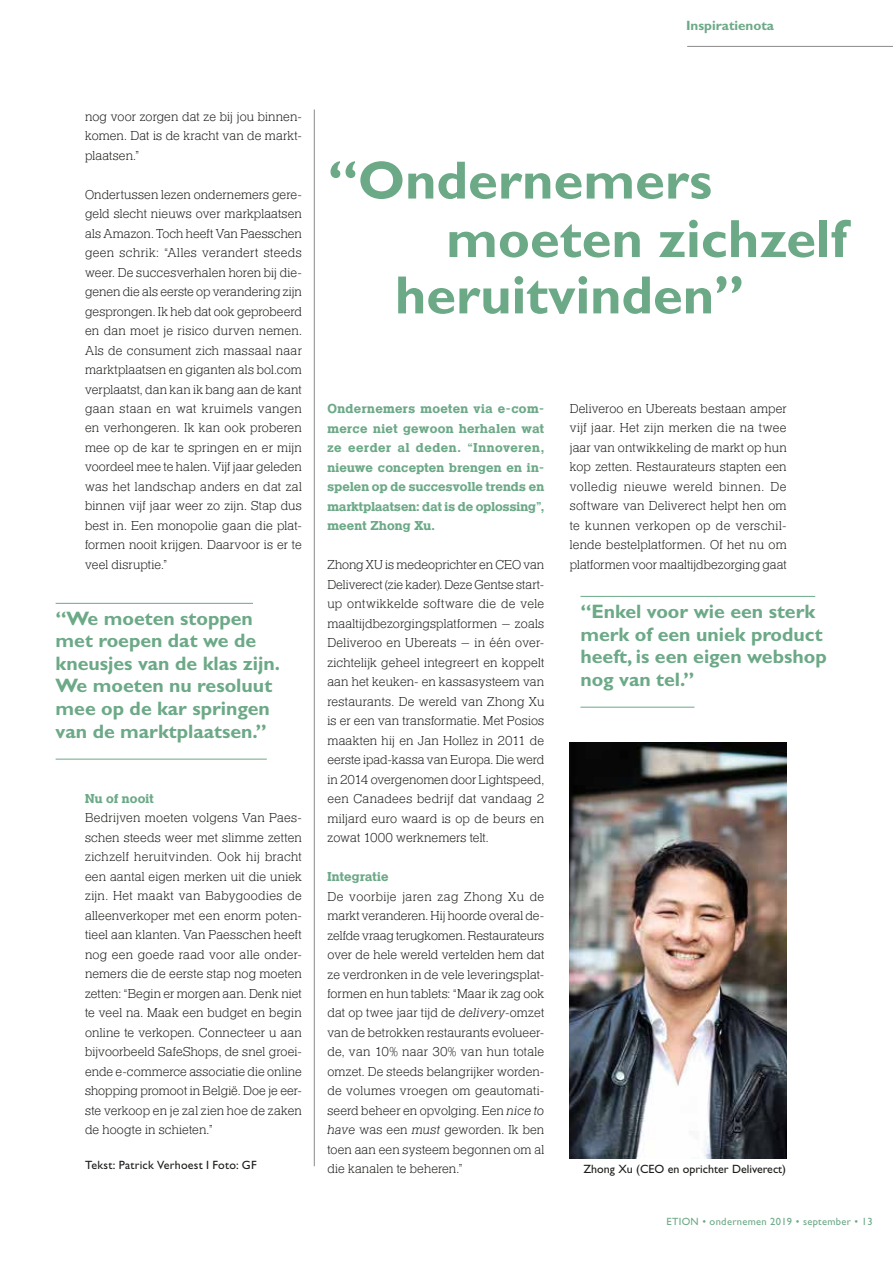
<style>
.page{position:relative;width:893px;height:1263px;background:#fff}
.page>*{position:absolute;margin:0;border:0;box-sizing:border-box;transform-origin:0 0}
.t1{font:700 54px/58.5px "Gill Sans Std";color:#6ca987}
.t2{font:700 19.5px/22.5px "Gill Sans Std";color:#6ca987}
.t3{font:300 13.5px/19.5px "Helserif";letter-spacing:.005em;color:#1d1d1b;text-align:justify}
.t4{font:700 13.5px/19.5px "Helserif";letter-spacing:.005em;color:#6ca987;text-align:justify}
.t5{font:700 13.5px "Gill Sans Std";color:#6ca987}
.t6{font:12px "Gill Sans Std";color:#1d1d1b}
.t7{font:12px "Gill Sans Std";letter-spacing:.02em;color:#1d1d1b}
.t8{font:10.5px "Gill Sans Std";letter-spacing:.03em;color:#6ca987}
.s1{font-style:italic}
</style>
<div class="page">
<hr style="left:687px;top:46px;width:206px;height:1px;background:#8b8a8c">
<hr style="left:56px;top:603px;width:197px;height:1px;background:#6ca987">
<hr style="left:56px;top:759px;width:211px;height:1px;background:#6ca987">
<img style="left:570px;top:742px;width:217px;height:417px">
<hr style="left:314px;top:109px;width:1px;height:1057px;background:#8b8a8c">
<hr style="left:580px;top:596px;width:235px;height:1px;background:#6ca987">
<hr style="left:580px;top:707px;width:114px;height:1px;background:#6ca987">
<p class="t5" style="left:686px;top:18px;width:90px">Inspiratienota</p>
<p class="t3" style="left:85px;top:107px;width:218px">nog voor zorgen dat ze bij jou binnen&shy;komen. Dat is de kracht van de markt&shy;plaatsen.”</p>
<p class="t3" style="left:85px;top:185px;width:218px">Ondertussen lezen ondernemers gere&shy;geld slecht nieuws over markplaatsen als Amazon. Toch heeft Van Paesschen geen schrik: “Alles verandert steeds weer. De succesverhalen horen bij die&shy;genen die als eerste op verandering zijn gesprongen. Ik heb dat ook geprobeerd en dan moet je risico durven nemen.<br>Als de consument zich massaal naar marktplaatsen en giganten als bol.com verplaatst, dan kan ik bang aan de kant gaan staan en wat kruimels vangen en verhongeren. Ik kan ook proberen mee op de kar te springen en er mijn voordeel mee te halen. Vijf jaar geleden was het landschap anders en dat zal binnen vijf jaar weer zo zijn. Stap dus best in. Een monopolie gaan die plat&shy;formen nooit krijgen. Daarvoor is er te veel disruptie.”</p>
<h2 class="t2" style="left:56px;top:607px;width:226px">“We moeten stoppen met roepen dat we de kneusjes van de klas zijn.<br>We moeten nu resoluut mee op de kar springen van de marktplaatsen.”</h2>
<p class="t4" style="left:85px;top:789px;width:70px">Nu of nooit</p>
<p class="t3" style="left:85px;top:809px;width:218px">Bedrijven moeten volgens Van Paes&shy;schen steeds weer met slimme zetten zichzelf heruitvinden. Ook hij bracht een aantal eigen merken uit die uniek zijn. Het maakt van Babygoodies de alleenverkoper met een enorm poten&shy;tieel aan klanten. Van Paesschen heeft nog een goede raad voor alle onder&shy;nemers die de eerste stap nog moeten zetten: “Begin er morgen aan. Denk niet te veel na. Maak een budget en begin online te verkopen. Connecteer u aan bijvoorbeeld SafeShops, de snel groei&shy;ende e-commerce associatie die online shopping promoot in België. Doe je eer&shy;ste verkoop en je zal zien hoe de zaken de hoogte in schieten.”</p>
<p class="t7" style="left:85px;top:1158px;width:173px">Tekst: Patrick Verhoest I Foto: GF</p>
<h1 class="t1" style="left:446px;top:151px;width:402px;text-indent:-119px">“Ondernemers moeten zichzelf</h1>
<h1 class="t1" style="left:395px;top:266px;width:351px">heruitvinden”</h1>
<p class="t4" style="left:327px;top:400px;width:218px">Ondernemers moeten via e-com&shy;merce niet gewoon herhalen wat ze eerder al deden. “Innoveren, nieuwe concepten brengen en in&shy;spelen op de succesvolle trends en marktplaatsen: dat is de oplossing”, meent Zhong Xu.</p>
<p class="t3" style="left:327px;top:555px;width:218px">Zhong XU is medeoprichter en CEO van Deliverect (zie kader). Deze Gentse start&shy;up ontwikkelde software die de vele maaltijdbezorgingsplatformen – zoals Deliveroo en Ubereats – in één over&shy;zichtelijk geheel integreert en koppelt aan het keuken- en kassasysteem van restaurants. De wereld van Zhong Xu is er een van transformatie. Met Posios maakten hij en Jan Hollez in 2011 de eerste ipad-kassa van Europa. Die werd in 2014 overgenomen door Lightspeed, een Canadees bedrijf dat vandaag 2 miljard euro waard is op de beurs en zowat 1000 werknemers telt.</p>
<p class="t4" style="left:327px;top:867px;width:63px">Integratie</p>
<p class="t3" style="left:327px;top:887px;width:218px">De voorbije jaren zag Zhong Xu de markt veranderen. Hij hoorde overal de&shy;zelfde vraag terugkomen. Restaurateurs over de hele wereld vertelden hem dat ze verdronken in de vele leveringsplat&shy;formen en hun tablets: “Maar ik zag ook dat op twee jaar tijd de <span class="s1">delivery</span>-omzet van de betrokken restaurants evolueer&shy;de, van 10% naar 30% van hun totale omzet. De steeds belangrijker worden&shy;de volumes vroegen om geautomati&shy;seerd beheer en opvolging. Een <span class="s1">nice to have</span> was een <span class="s1">must</span> geworden. Ik ben toen aan een systeem begonnen om al die kanalen te beheren.”</p>
<p class="t3" style="left:570px;top:399px;width:218px">Deliveroo en Ubereats bestaan amper vijf jaar. Het zijn merken die na twee jaar van ontwikkeling de markt op hun kop zetten. Restaurateurs stapten een volledig nieuwe wereld binnen. De software van Deliverect helpt hen om te kunnen verkopen op de verschil&shy;lende bestelplatformen. Of het nu om platformen voor maaltijdbezorging gaat</p>
<h2 class="t2" style="left:580px;top:600px;width:248px">“Enkel voor wie een sterk merk of een uniek product heeft, is een eigen webshop nog van tel.”</h2>
<p class="t6" style="left:584px;top:1162px;width:204px">Zhong Xu (CEO en oprichter Deliverect)</p>
<p class="t8" style="left:666px;top:1215px;width:208px">ETION • ondernemen 2019 • september • 13</p>
</div>
